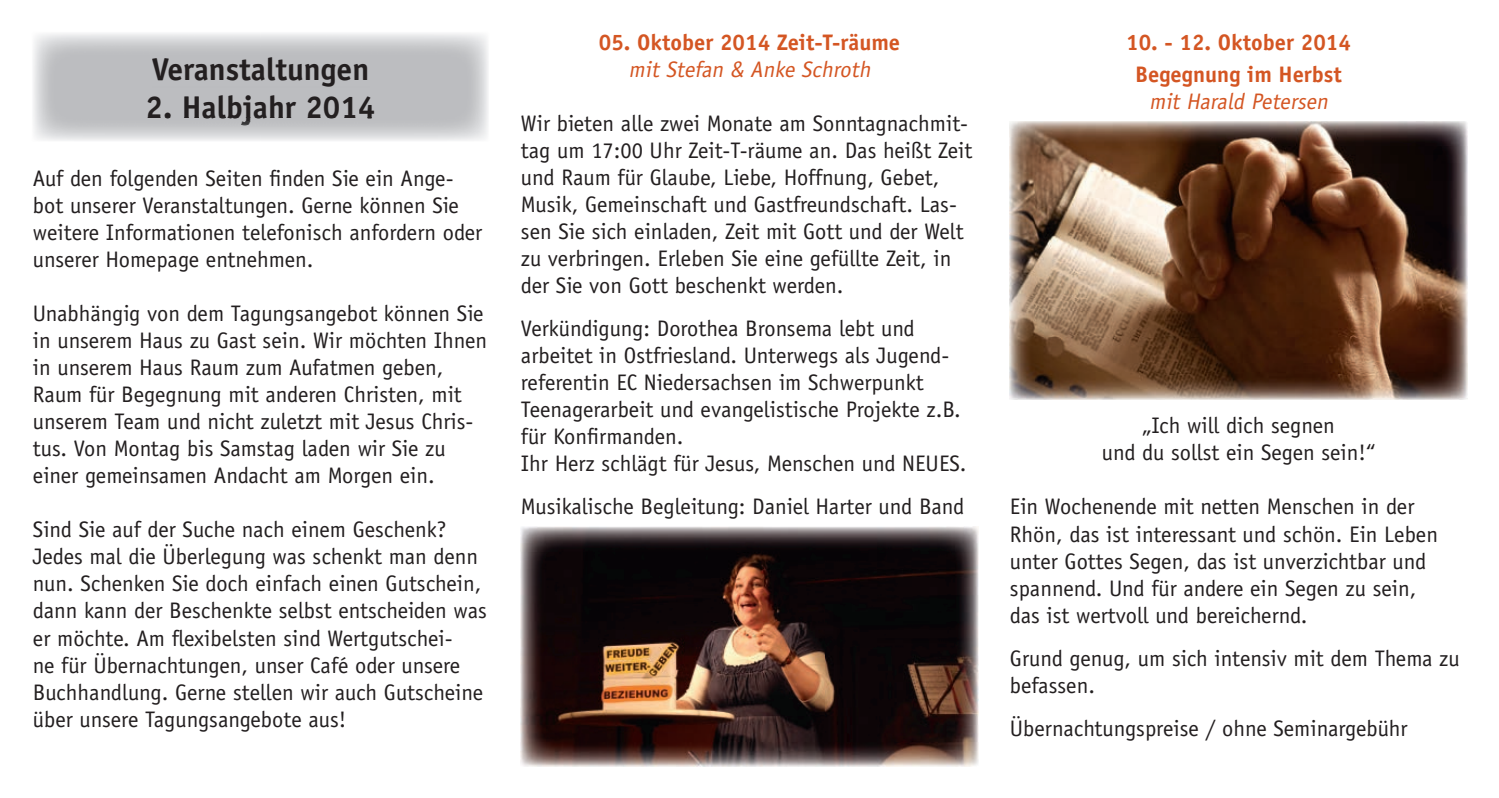
<style>
.page{position:relative;width:1499px;height:798px;background:#fff}
.page>*{position:absolute;margin:0;border:0;box-sizing:border-box;transform-origin:0 0}
.t1{font:700 31.5px "Officina Sans";color:#231f20}
.t2{font:22.5px/27px "Officina Sans";color:#231f20}
.t3{font:700 22.5px/32.4px "Officina Sans";color:#d45623;text-align:center}
.t4{font:italic 22.5px "Officina Sans";color:#d45623}
</style>
<div class="page">
<div style="left:152px;top:58px;width:217px;height:29px;background:#bcbdc0"></div>
<div style="left:148px;top:95px;width:226px;height:31px;background:#bcbdc0"></div>
<img style="left:521px;top:526px;width:457px;height:239px">
<img style="left:1010px;top:121px;width:457px;height:278px">
<h1 class="t1" style="left:152px;top:58px;width:219px">Veranstaltungen</h1>
<h1 class="t1" style="left:146px;top:95px;width:231px">2. Halbjahr 2014</h1>
<p class="t2" style="left:33px;top:167px;width:451px">Auf den folgenden Seiten finden Sie ein Ange&shy;bot unserer Veranstaltungen. Gerne können Sie weitere Informationen telefonisch anfordern oder unserer Homepage entnehmen.</p>
<p class="t2" style="left:33px;top:302px;width:456px">Unabhängig von dem Tagungsangebot können Sie in unserem Haus zu Gast sein. Wir möchten Ihnen in unserem Haus Raum zum Aufatmen geben, Raum für Begegnung mit anderen Christen, mit unserem Team und nicht zuletzt mit Jesus Chris&shy;tus. Von Montag bis Samstag laden wir Sie zu einer gemeinsamen Andacht am Morgen ein.</p>
<p class="t2" style="left:33px;top:518px;width:455px">Sind Sie auf der Suche nach einem Geschenk?<br>Jedes mal die Überlegung was schenkt man denn nun. Schenken Sie doch einfach einen Gutschein, dann kann der Beschenkte selbst entscheiden was er möchte. Am flexibelsten sind Wertgutschei-<br>ne für Übernachtungen, unser Café oder unsere Buchhandlung. Gerne stellen wir auch Gutscheine über unsere Tagungsangebote aus!</p>
<p class="t3" style="left:599px;top:28px;width:303px">05. Oktober 2014 Zeit-T-räume</p>
<p class="t4" style="left:629px;top:60px;width:247px">mit Stefan &amp; Anke Schroth</p>
<p class="t2" style="left:521px;top:111px;width:453px">Wir bieten alle zwei Monate am Sonntagnachmit&shy;tag um 17:00 Uhr Zeit-T-räume an. Das heißt Zeit und Raum für Glaube, Liebe, Hoffnung, Gebet, Musik, Gemeinschaft und Gastfreundschaft. Las&shy;sen Sie sich einladen, Zeit mit Gott und der Welt zu verbringen. Erleben Sie eine gefüllte Zeit, in der Sie von Gott beschenkt werden.</p>
<p class="t2" style="left:521px;top:317px;width:447px">Verkündigung: Dorothea Bronsema lebt und arbeitet in Ostfriesland. Unterwegs als Jugend&shy;referentin EC Niedersachsen im Schwerpunkt Teenagerarbeit und evangelistische Projekte z.B. für Konfirmanden.<br>Ihr Herz schlägt für Jesus, Menschen und NEUES.</p>
<p class="t2" style="left:521px;top:495px;width:445px">Musikalische Begleitung: Daniel Harter und Band</p>
<p class="t3" style="left:1126px;top:28px;width:226px">10. - 12. Oktober 2014<br>Begegnung im Herbst</p>
<p class="t4" style="left:1149px;top:93px;width:184px">mit Harald Petersen</p>
<p class="t2" style="left:1102px;top:414px;width:275px;text-align:center">„Ich will dich segnen<br>und du sollst ein Segen sein!“</p>
<p class="t2" style="left:1010px;top:495px;width:430px">Ein Wochenende mit netten Menschen in der Rhön, das ist interessant und schön. Ein Leben unter Gottes Segen, das ist unverzichtbar und spannend. Und für andere ein Segen zu sein, das ist wertvoll und bereichernd.</p>
<p class="t2" style="left:1010px;top:646px;width:451px">Grund genug, um sich intensiv mit dem Thema zu befassen.</p>
<p class="t2" style="left:1010px;top:716px;width:399px">Übernachtungspreise / ohne Seminargebühr</p>
</div>
